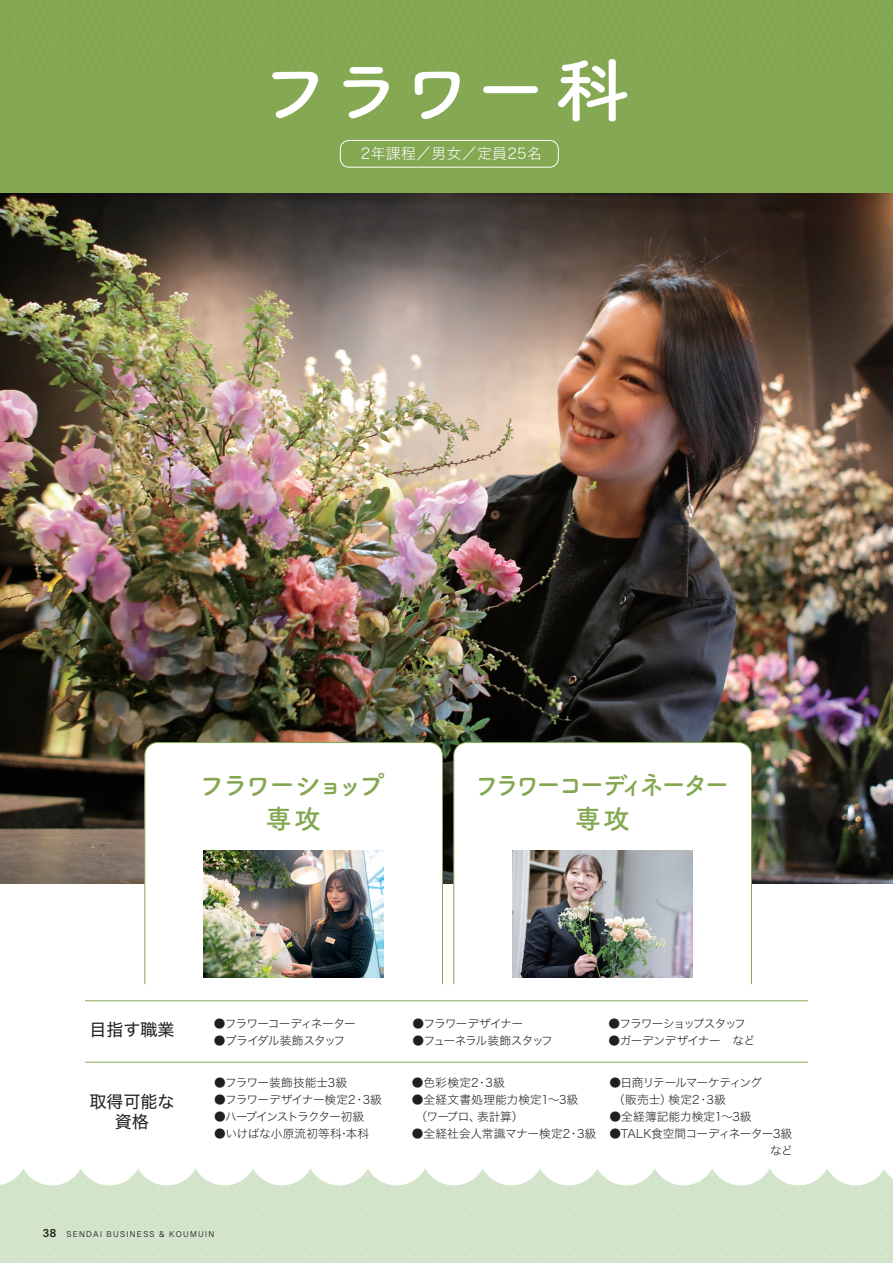
<style>
.page{position:relative;width:893px;height:1263px;background:#d1e3c9}
.page>*{position:absolute;margin:0;border:0;box-sizing:border-box;transform-origin:0 0}
.t1{font:71.25px "Tsuku A Rd Gothic Std B";letter-spacing:-.035em;color:#fff;scale:1.05 1}
.t2{font:27.15px/34.5px "Tsuku A Rd Gothic Std B";letter-spacing:-.16em;color:#84a851;text-align:center;scale:.94 1}
.t3{font:27.15px/34.5px "Tsuku A Rd Gothic Std B";letter-spacing:-.16em;color:#84a851;text-align:center}
.t4{font:16.95px/20.4px "Hira Kaku Std N W4";color:#231f20;text-align:center}
.t5{font:14.85px "Hira Kaku Std N W2";letter-spacing:.02em;color:#fff}
.t6{font:11.7px/17px "Hira Kaku Std N W2";letter-spacing:-.04em;color:#231f20}
.t7{font:11.7px/17px "Hira Kaku Std N W2";color:#231f20}
.t8{font:11.7px "Hira Kaku Std N W2";letter-spacing:.005em;color:#231f20}
.t9{font:11.7px "Hira Kaku Std N W2";letter-spacing:-.1em;color:#231f20}
.t10{font:11.7px "Hira Kaku Std N W2";letter-spacing:-.075em;color:#231f20}
.t11{font:11.7px "Hira Kaku Std N W2";letter-spacing:-.085em;color:#231f20}
.t12{font:11.7px "Hira Kaku Std N W2";letter-spacing:-.115em;color:#231f20}
.t13{font:11.7px "Hira Kaku Std N W2";letter-spacing:-.005em;color:#231f20}
.t14{font:11.7px "Hira Kaku Std N W2";letter-spacing:-.06em;color:#231f20}
.t15{font:11.7px "Hira Kaku Std N W2";letter-spacing:-.07em;color:#231f20}
.t16{font:8.55px "Grantha Sangam MN";letter-spacing:.15em;color:#231f20}
.s1{font-weight:700;font-size:11.7px}
</style>
<div class="page">
<div style="left:0;top:161px;width:893px;height:997px;background:#fff"></div>
<div style="left:0;top:0;width:893px;height:255px;background:#84a851"></div>
<img style="left:0;top:194px;width:893px;height:689px">
<svg style="left:0;top:1158px;width:893px;height:28px"></svg>
<hr style="left:85px;top:1000px;width:723px;height:1px;background:#84a851">
<hr style="left:85px;top:1062px;width:723px;height:1px;background:#84a851">
<div style="left:340px;top:140px;width:219px;height:28px;border:1px solid #fff;border-radius:9px"></div>
<svg style="left:144px;top:742px;width:299px;height:243px"></svg>
<svg style="left:453px;top:742px;width:299px;height:243px"></svg>
<img style="left:204px;top:851px;width:179px;height:126px">
<img style="left:513px;top:851px;width:179px;height:126px">
<h1 class="t1" style="left:258px;top:35px;width:355px">フラワー科</h1>
<p class="t5" style="left:361px;top:143px;width:183px">2年課程／男女／定員25名</p>
<h2 class="t3" style="left:199px;top:765px;width:188px">フラワーショップ専攻</h2>
<h2 class="t2" style="left:474px;top:765px;width:274px">フラワーコーディネーター専攻</h2>
<h3 class="t4" style="left:89px;top:1020px;width:87px">目指す職業</h3>
<h3 class="t4" style="left:89px;top:1091px;width:87px">取得可能な資格</h3>
<p class="t10" style="left:214px;top:1015px;width:143px">●フラワーコーディネーター</p>
<p class="t15" style="left:412px;top:1015px;width:112px">●フラワーデザイナー</p>
<p class="t11" style="left:608px;top:1015px;width:139px">●フラワーショップスタッフ</p>
<p class="t14" style="left:214px;top:1032px;width:133px">●ブライダル装飾スタッフ</p>
<p class="t12" style="left:412px;top:1032px;width:142px">●フューネラル装飾スタッフ</p>
<p class="t6" style="left:608px;top:1032px;width:148px">●ガーデンデザイナー　など</p>
<p class="t13" style="left:214px;top:1074px;width:135px">●フラワー装飾技能士3級</p>
<p class="t6" style="left:214px;top:1091px;width:169px">●フラワーデザイナー検定2・3級</p>
<p class="t9" style="left:214px;top:1108px;width:152px">●ハーブインストラクター初級</p>
<p class="t8" style="left:214px;top:1125px;width:157px">●いけばな小原流初等科･本科</p>
<p class="t6" style="left:412px;top:1074px;width:94px">●色彩検定2・3級</p>
<p class="t7" style="left:416px;top:1091px;width:164px;text-indent:-4px">●全経文書処理能力検定1～3級（ワープロ、表計算）</p>
<p class="t7" style="left:412px;top:1125px;width:186px">●全経社会人常識マナー検定2・3級</p>
<p class="t6" style="left:613px;top:1074px;width:150px;text-indent:-4px">●日商リテールマーケティング（販売士）検定2・3級</p>
<p class="t8" style="left:609px;top:1108px;width:144px">●全経簿記能力検定1～3級</p>
<p class="t6" style="left:609px;top:1125px;width:184px">●TALK食空間コーディネーター3級</p>
<p class="t6" style="left:770px;top:1141px;width:24px">など</p>
<p class="t16" style="left:42px;top:1229px;width:173px"><span class="s1">38</span> SENDAI BUSINESS &amp; KOUMUIN</p>
</div>
